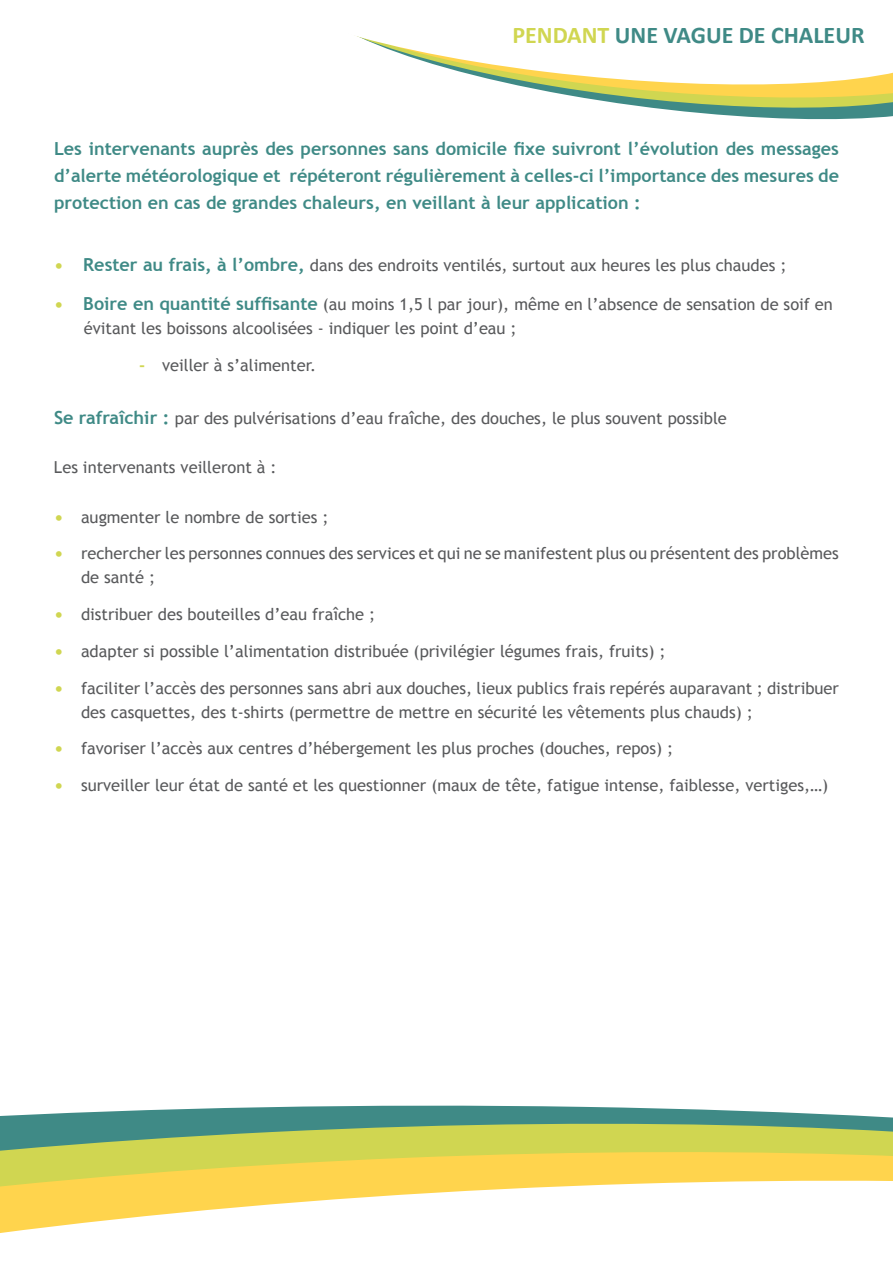
<style>
.page{position:relative;width:893px;height:1263px;background:#fff}
.page>*{position:absolute;margin:0;border:0;box-sizing:border-box;transform-origin:0 0}
.t1{font:700 24px "Calibri";color:#3f8a86}
.t2{font:700 18px/27px "Trebuchet MS";color:#3f8a86;text-align:justify}
.t3{font:16.5px/24px "Trebuchet MS";color:#58595b}
.s1{color:#d0d651}
.s2{font-weight:700;font-size:18px;color:#d0d651}
.s3{font-weight:700;font-size:18px;color:#3f8a86}
.s4{font-weight:700;color:#d0d651}
</style>
<div class="page">
<svg style="left:0;top:1105px;width:893px;height:23px;fill:#3f8a86"></svg>
<svg style="left:0;top:1128px;width:893px;height:34px;background:#c4cc56"></svg>
<svg style="left:0;top:1162px;width:893px;height:71px"></svg>
<svg style="left:738px;top:116px;width:155px;height:4px"></svg>
<svg style="left:654px;top:108px;width:239px;height:8px;background:#5d9c99"></svg>
<svg style="left:567px;top:95px;width:326px;height:13px;background:#b1c674"></svg>
<svg style="left:354px;top:35px;width:539px;height:60px"></svg>
<h1 class="t1" style="left:512px;top:21px;width:354px"><span class="s1">PENDANT</span> UNE VAGUE DE CHALEUR</h1>
<p class="t2" style="left:54px;top:135px;width:786px">Les intervenants auprès des personnes sans domicile fixe suivront l’évolution des messages d’alerte météorologique et répéteront régulièrement à celles-ci l’importance des mesures de protection en cas de grandes chaleurs, en veillant à leur application :</p>
<p class="t3" style="left:54px;top:253px;width:734px"><span class="s2">•</span> <span class="s3">Rester au frais, à l’ombre,</span> dans des endroits ventilés, surtout aux heures les plus chaudes ;</p>
<p class="t3" style="left:84px;top:293px;width:751px;text-indent:-30px"><span class="s2">•</span> <span class="s3">Boire en quantité suffisante</span> (au moins 1,5 l par jour), même en l’absence de sensation de soif en évitant les boissons alcoolisées - indiquer les point d’eau ;</p>
<p class="t3" style="left:139px;top:353px;width:179px"><span class="s4">-</span> veiller à s’alimenter.</p>
<p class="t3" style="left:54px;top:406px;width:674px"><span class="s3">Se rafraîchir :</span> par des pulvérisations d’eau fraîche, des douches, le plus souvent possible</p>
<p class="t3" style="left:54px;top:455px;width:224px">Les intervenants veilleront à :</p>
<p class="t3" style="left:54px;top:505px;width:276px"><span class="s2">•</span> augmenter le nombre de sorties ;</p>
<p class="t3" style="left:81px;top:542px;width:759px;text-indent:-27px"><span class="s2">•</span> rechercher les personnes connues des services et qui ne se manifestent plus ou présentent des problèmes de santé ;</p>
<p class="t3" style="left:54px;top:602px;width:323px"><span class="s2">•</span> distribuer des bouteilles d’eau fraîche ;</p>
<p class="t3" style="left:54px;top:639px;width:613px"><span class="s2">•</span> adapter si possible l’alimentation distribuée (privilégier légumes frais, fruits) ;</p>
<p class="t3" style="left:81px;top:676px;width:759px;text-indent:-27px"><span class="s2">•</span> faciliter l’accès des personnes sans abri aux douches, lieux publics frais repérés auparavant ; distribuer des casquettes, des t-shirts (permettre de mettre en sécurité les vêtements plus chauds) ;</p>
<p class="t3" style="left:54px;top:737px;width:621px"><span class="s2">•</span> favoriser l’accès aux centres d’hébergement les plus proches (douches, repos) ;</p>
<p class="t3" style="left:54px;top:774px;width:776px"><span class="s2">•</span> surveiller leur état de santé et les questionner (maux de tête, fatigue intense, faiblesse, vertiges,…)</p>
</div>
